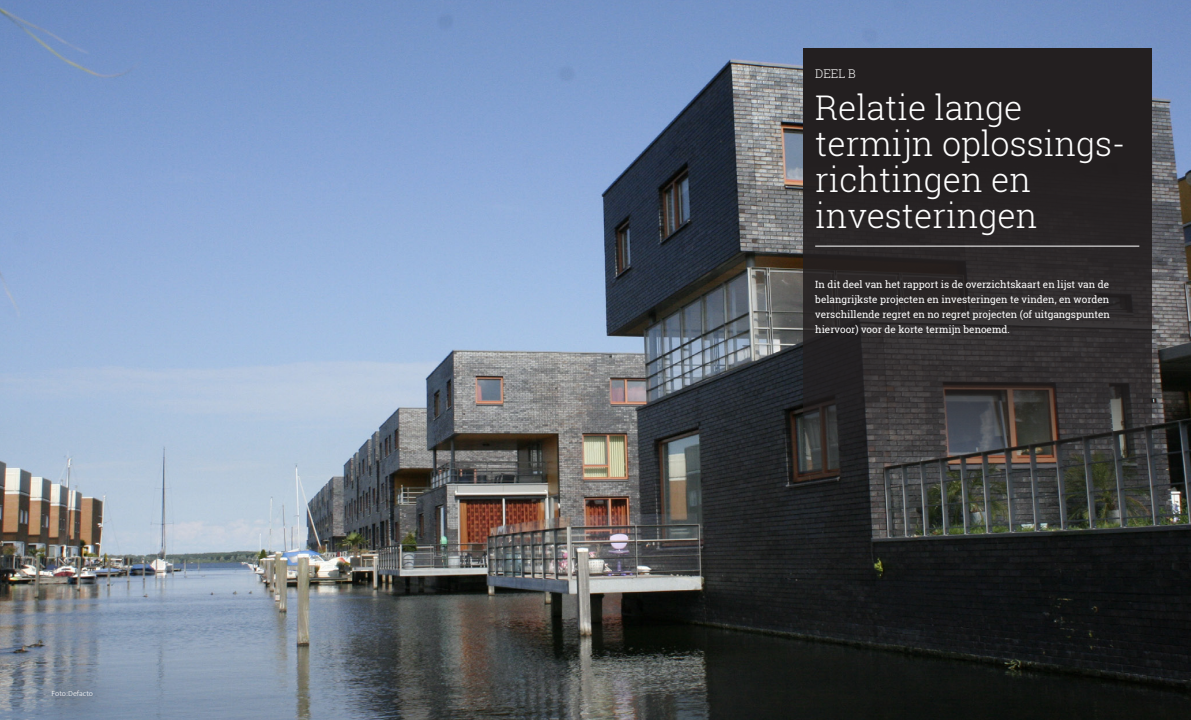
<style>
.page{position:relative;width:1191px;height:720px;background:#fff}
.page>*{position:absolute;margin:0;border:0;box-sizing:border-box;transform-origin:0 0}
.t1{font:300 34px/36px "Roboto Slab";color:#fff}
.t2{font:300 12px "Roboto Slab";color:#fff}
.t3{font:10px/15px "Roboto Slab";color:#fff;text-align:justify}
.t4{font:300 8px "Calibri";letter-spacing:-.01em;color:#fff}
</style>
<div class="page">
<img style="left:0;top:0;width:1191px;height:720px">
<svg style="left:803px;top:48px;width:348px;height:444px;background:#2c292a"></svg>
<hr style="left:815px;top:246px;width:324px;height:1px;background:#fff">
<svg style="left:22px;top:659px;width:101px;height:61px;background:#7c8b9d"></svg>
<p class="t4" style="left:52px;top:688px;width:43px">Foto:Defacto</p>
<p class="t2" style="left:815px;top:65px;width:42px">DEEL B</p>
<h1 class="t1" style="left:815px;top:89px;width:312px">Relatie lange termijn oplossings&shy;richtingen en investeringen</h1>
<p class="t3" style="left:815px;top:277px;width:296px">In dit deel van het rapport is de overzichtskaart en lijst van de belangrijkste projecten en investeringen te vinden, en worden verschillende regret en no regret projecten (of uitgangspunten hiervoor) voor de korte termijn benoemd.</p>
</div>
